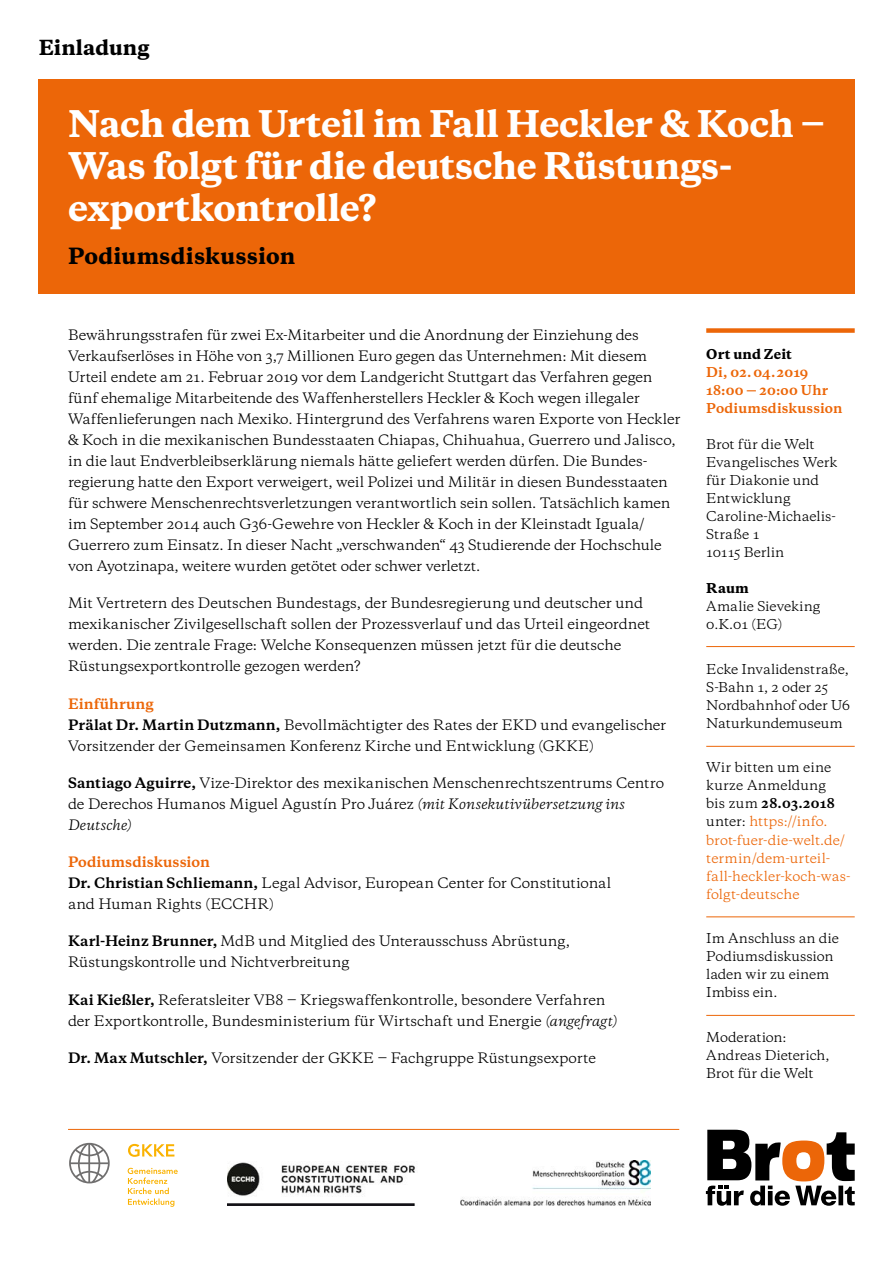
<style>
.page{position:relative;width:893px;height:1263px;background:#fff}
.page>*{position:absolute;margin:0;border:0;box-sizing:border-box;transform-origin:0 0}
.t1{font:800 34.5px/42px "Galaxie Copernicus";letter-spacing:-.015em;color:#fff}
.t2{font:800 21px "Galaxie Copernicus";letter-spacing:.01em;color:#000}
.t3{font:800 19.5px "Galaxie Copernicus";letter-spacing:.005em;color:#000}
.t4{font:13.5px/21px "Galaxie Copernicus";letter-spacing:-.01em;color:#000}
.t5{font:12.75px/18px "Galaxie Copernicus";letter-spacing:-.005em;color:#000}
.t6{font:12.75px/18px "Galaxie Copernicus";letter-spacing:.005em;color:#ec6608}
.t7{font:700 12.75px/18px "Galaxie Copernicus";letter-spacing:.015em;color:#ec6608}
.t8{font:800 12.75px "Galaxie Copernicus";letter-spacing:.015em;color:#000}
.s1{font-weight:700;color:#ec6608}
.s2{font-weight:700}
.s3{font-style:italic}
.s4{color:#000}
.s5{font-weight:700;color:#000}
</style>
<div class="page">
<svg style="left:706px;top:1130px;width:149px;height:76px"></svg>
<div style="left:38px;top:79px;width:817px;height:214px;background:#ec6608"></div>
<hr style="left:706px;top:646px;width:149px;height:1px;background:#ec6608">
<hr style="left:706px;top:746px;width:149px;height:1px;background:#ec6608">
<hr style="left:706px;top:916px;width:149px;height:1px;background:#ec6608">
<hr style="left:706px;top:1015px;width:149px;height:1px;background:#ec6608">
<div style="left:706px;top:328px;width:149px;height:5px;background:#ec6608"></div>
<hr style="left:68px;top:1129px;width:611px;height:1px;background:#ec6608">
<img style="left:227px;top:1162px;width:188px;height:44px">
<svg style="left:128px;top:1168px;width:50px;height:39px"></svg>
<svg style="left:128px;top:1144px;width:46px;height:13px"></svg>
<svg style="left:70px;top:1144px;width:37px;height:38px"></svg>
<div style="left:69px;top:1143px;width:41px;height:40px;border:2px solid #706f6f;border-radius:50%"></div>
<img style="left:460px;top:1160px;width:190px;height:45px">
<h3 class="t3" style="left:39px;top:35px;width:112px">Einladung</h3>
<h1 class="t1" style="left:68px;top:103px;width:758px">Nach dem Urteil im Fall Heckler &amp; Koch ‒<br>Was folgt für die deutsche Rüstungs&shy;exportkontrolle?</h1>
<h2 class="t2" style="left:68px;top:243px;width:229px">Podiumsdiskussion</h2>
<p class="t4" style="left:68px;top:324px;width:614px">Bewährungsstrafen für zwei Ex-Mitarbeiter und die Anordnung der Einziehung des Verkaufserlöses in Höhe von 3,7 Millionen Euro gegen das Unternehmen: Mit diesem Urteil endete am 21. Februar 2019 vor dem Landgericht Stuttgart das Verfahren gegen fünf ehemalige Mitarbeitende des Waffenherstellers Heckler &amp; Koch wegen illegaler Waffenlieferungen nach Mexiko. Hintergrund des Verfahrens waren Exporte von Heckler &amp; Koch in die mexikanischen Bundesstaaten Chiapas, Chihuahua, Guerrero und Jalisco, in die laut Endverbleibserklärung niemals hätte geliefert werden dürfen. Die Bundes&shy;regierung hatte den Export verweigert, weil Polizei und Militär in diesen Bundesstaaten für schwere Menschenrechtsverletzungen verantwortlich sein sollen. Tatsächlich kamen im September 2014 auch G36-Gewehre von Heckler &amp; Koch in der Kleinstadt Iguala/ Guerrero zum Einsatz. In dieser Nacht „verschwanden“ 43 Studierende der Hochschule von Ayotzinapa, weitere wurden getötet oder schwer verletzt.</p>
<p class="t4" style="left:68px;top:593px;width:584px">Mit Vertretern des Deutschen Bundestags, der Bundesregierung und deutscher und mexikanischer Zivilgesellschaft sollen der Prozessverlauf und das Urteil eingeordnet werden. Die zentrale Frage: Welche Konsequenzen müssen jetzt für die deutsche Rüstungsexportkontrolle gezogen werden?</p>
<p class="t4" style="left:68px;top:693px;width:600px"><span class="s1">Einführung<br></span><span class="s2">Prälat Dr. Martin Dutzmann,</span> Bevollmächtigter des Rates der EKD und evangelischer<br>Vorsitzender der Gemeinsamen Konferenz Kirche und Entwicklung (GKKE)</p>
<p class="t4" style="left:68px;top:772px;width:597px"><span class="s2">Santiago Aguirre,</span> Vize-Direktor des mexikanischen Menschenrechtszentrums Centro de Derechos Humanos Miguel Agustín Pro Juárez <span class="s3">(mit Konsekutivübersetzung ins<br>Deutsche)</span></p>
<p class="t4" style="left:68px;top:852px;width:545px"><span class="s1">Podiumsdiskussion<br></span><span class="s2">Dr. Christian Schliemann,</span> Legal Advisor, European Center for Constitutional and Human Rights (ECCHR)</p>
<p class="t4" style="left:68px;top:931px;width:503px"><span class="s2">Karl-Heinz Brunner,</span> MdB und Mitglied des Unterausschuss Abrüstung,<br>Rüstungskontrolle und Nichtverbreitung</p>
<p class="t4" style="left:68px;top:989px;width:551px"><span class="s2">Kai Kießler,</span> Referatsleiter VB8 ‒ Kriegswaffenkontrolle, besondere Verfahren der Exportkontrolle, Bundesministerium für Wirtschaft und Energie <span class="s3">(angefragt)</span></p>
<p class="t4" style="left:68px;top:1047px;width:529px"><span class="s2">Dr. Max Mutschler,</span> Vorsitzender der GKKE ‒ Fachgruppe Rüstungsexporte</p>
<p class="t8" style="left:706px;top:346px;width:87px">Ort und Zeit</p>
<p class="t7" style="left:706px;top:363px;width:138px">Di, 02. 04.2019<br>18:00 – 20:o0 Uhr<br>Podiumsdiskussion</p>
<p class="t5" style="left:706px;top:435px;width:132px">Brot für die Welt<br>Evangelisches Werk für Diakonie und<br>Entwicklung<br>Caroline-Michaelis-<br>Straße 1<br>10115 Berlin</p>
<p class="t8" style="left:706px;top:580px;width:44px">Raum</p>
<p class="t5" style="left:706px;top:597px;width:116px">Amalie Sieveking<br>0.K.01 (EG)</p>
<p class="t5" style="left:706px;top:660px;width:145px">Ecke Invalidenstraße,<br>S-Bahn 1, 2 oder 25<br>Nordbahnhof oder U6<br>Naturkundemuseum</p>
<p class="t6" style="left:706px;top:759px;width:146px"><span class="s4">Wir bitten um eine kurze Anmeldung<br>bis zum</span> <span class="s5">28.03.2018 </span><span class="s4">unter:</span> https://info. brot-fuer-die-welt.de/ termin/dem-urteil&shy;fall-heckler-koch-was&shy;folgt-deutsche</p>
<p class="t5" style="left:706px;top:929px;width:134px">Im Anschluss an die<br>Podiumsdiskussion laden wir zu einem<br>Imbiss ein.</p>
<p class="t5" style="left:706px;top:1028px;width:125px">Moderation:<br>Andreas Dieterich,<br>Brot für die Welt</p>
</div>
